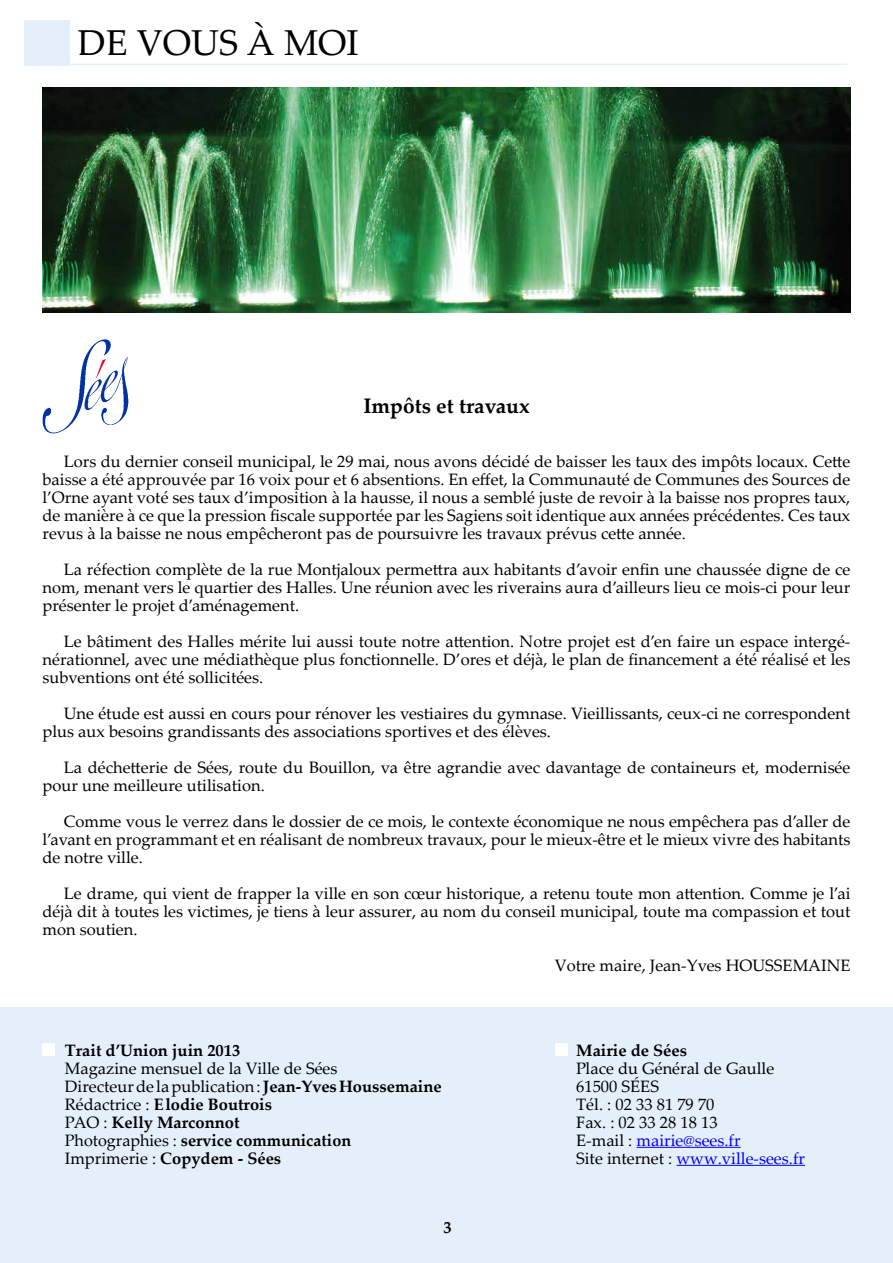
<style>
.page{position:relative;width:893px;height:1263px;background:#fff}
.page>*{position:absolute;margin:0;border:0;box-sizing:border-box;transform-origin:0 0}
.t1{font:36px "Palatino Linotype";color:#000}
.t2{font:700 21px "Palatino Linotype";color:#000}
.t3{font:16.5px/18px "Palatino Linotype";color:#000;text-align:justify}
.t4{font:700 16.5px "Palatino Linotype";color:#000}
.s1{font-weight:700}
.s2{color:#00f}
</style>
<div class="page">
<img style="left:42px;top:339px;width:87px;height:95px">
<div style="left:24px;top:20px;width:45px;height:45px;background:#e4eff9"></div>
<hr style="left:69px;top:64px;width:779px;height:1px;background:#e4eff9">
<div style="left:0;top:1008px;width:893px;height:255px;background:#e4eff9"></div>
<hr style="left:637px;top:1147px;width:104px;height:1px;background:#00f">
<hr style="left:676px;top:1165px;width:129px;height:1px;background:#00f">
<div style="left:43px;top:1043px;width:12px;height:13px;background:#fff"></div>
<div style="left:555px;top:1043px;width:13px;height:13px;background:#fff"></div>
<img style="left:43px;top:87px;width:807px;height:226px">
<h1 class="t1" style="left:78px;top:17px;width:282px">DE VOUS à MOI</h1>
<p class="t2" style="left:363px;top:391px;width:168px">Impôts et travaux</p>
<p class="t3" style="left:43px;top:452px;width:809px;text-indent:21px">Lors du dernier conseil municipal, le 29 mai, nous avons décidé de baisser les taux des impôts locaux. Cette baisse a été approuvée par 16 voix pour et 6 absentions. En effet, la Communauté de Communes des Sources de l’Orne ayant voté ses taux d’imposition à la hausse, il nous a semblé juste de revoir à la baisse nos propres taux, de manière à ce que la pression fiscale supportée par les Sagiens soit identique aux années précédentes. Ces taux revus à la baisse ne nous empêcheront pas de poursuivre les travaux prévus cette année.</p>
<p class="t3" style="left:43px;top:560px;width:809px;text-indent:21px">La réfection complète de la rue Montjaloux permettra aux habitants d’avoir enfin une chaussée digne de ce nom, menant vers le quartier des Halles. Une réunion avec les riverains aura d’ailleurs lieu ce mois-ci pour leur présenter le projet d’aménagement.</p>
<p class="t3" style="left:43px;top:632px;width:809px;text-indent:21px">Le bâtiment des Halles mérite lui aussi toute notre attention. Notre projet est d’en faire un espace intergé&shy;nérationnel, avec une médiathèque plus fonctionnelle. D’ores et déjà, le plan de financement a été réalisé et les subventions ont été sollicitées.</p>
<p class="t3" style="left:43px;top:704px;width:809px;text-indent:21px">Une étude est aussi en cours pour rénover les vestiaires du gymnase. Vieillissants, ceux-ci ne correspondent plus aux besoins grandissants des associations sportives et des élèves.</p>
<p class="t3" style="left:43px;top:758px;width:809px;text-indent:21px">La déchetterie de Sées, route du Bouillon, va être agrandie avec davantage de containeurs et, modernisée pour une meilleure utilisation.</p>
<p class="t3" style="left:43px;top:812px;width:809px;text-indent:21px">Comme vous le verrez dans le dossier de ce mois, le contexte économique ne nous empêchera pas d’aller de l’avant en programmant et en réalisant de nombreux travaux, pour le mieux-être et le mieux vivre des habitants de notre ville.</p>
<p class="t3" style="left:43px;top:884px;width:809px;text-indent:21px">Le drame, qui vient de frapper la ville en son cœur historique, a retenu toute mon attention. Comme je l’ai déjà dit à toutes les victimes, je tiens à leur assurer, au nom du conseil municipal, toute ma compassion et tout mon soutien.</p>
<p class="t3" style="left:555px;top:956px;width:297px">Votre maire, Jean-Yves HOUSSEMAINE</p>
<p class="t4" style="left:65px;top:1038px;width:177px">Trait d’Union juin 2013</p>
<p class="t3" style="left:65px;top:1058px;width:378px;text-align:left">Magazine mensuel de la Ville de Sées<br>Directeur de la publication : <span class="s1">Jean-Yves Houssemaine </span>Rédactrice : <span class="s1">Elodie Boutrois<br></span>PAO : <span class="s1">Kelly Marconnot<br></span>Photographies : <span class="s1">service communication<br></span>Imprimerie : <span class="s1">Copydem - Sées</span></p>
<p class="t4" style="left:443px;top:1215px;width:10px">3</p>
<p class="t4" style="left:576px;top:1038px;width:112px">Mairie de Sées</p>
<p class="t3" style="left:576px;top:1058px;width:230px;text-align:left">Place du Général de Gaulle<br>61500 SéES<br>Tél. : 02 33 81 79 70<br>Fax. : 02 33 28 18 13<br>E-mail : <span class="s2">mairie@sees.fr<br></span>Site internet : <span class="s2">www.ville-sees.fr</span></p>
</div>
